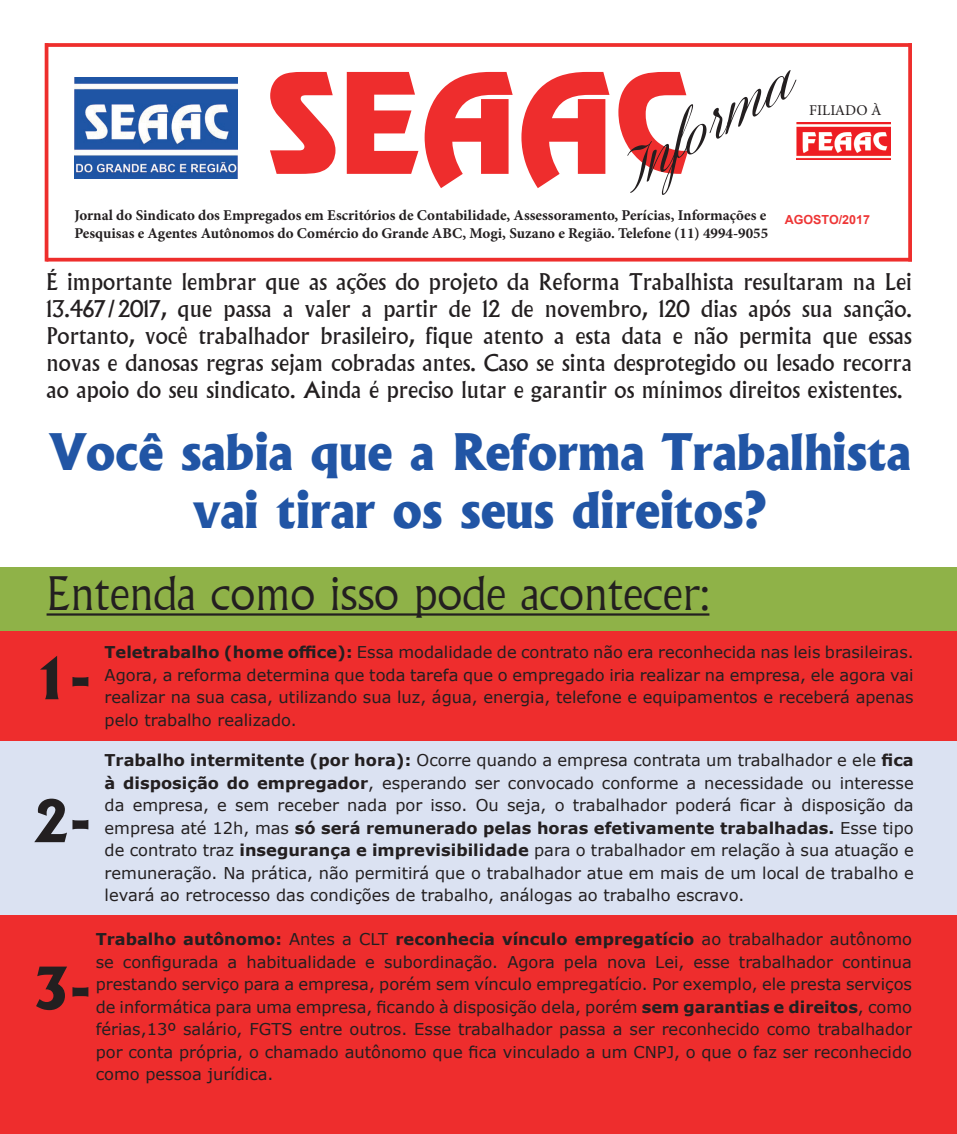
<style>
.page{position:relative;width:957px;height:1134px;background:#fff}
.page>*{position:absolute;margin:0;border:0;box-sizing:border-box;transform-origin:0 0}
.t1{font:137.5px "Revue BT";color:#ee2d2d}
.t2{font:800 56.25px "Albertus";color:#231f20}
.t3{font:800 48.12px/57.8px "Albertus";color:#2155a5;text-align:center}
.t4{font:300 45px "Albertus";color:#231f20}
.t5{font:41.25px "Coneria Script Slanted Demo";color:#231f20}
.t6{font:22.5px/27px "Albertus";color:#231f20;text-align:justify}
.t7{font:16.25px/22.5px "Verdana";color:#231f20;text-align:justify}
.t8{font:700 15px/18px "Minion Pro";color:#231f20}
.t9{font:15px "Minion Pro";color:#231f20}
.t10{font:700 12.5px "Arial";color:#ee3636}
.s1{font-weight:700}
</style>
<div class="page">
<div style="left:0;top:567px;width:957px;height:65px;background:#8fb248"></div>
<div style="left:0;top:632px;width:957px;height:109px;background:#ee2d2d"></div>
<img style="left:74px;top:77px;width:163px;height:102px">
<svg style="left:48px;top:43px;width:860px;height:4px;background:#ee3a38"></svg>
<svg style="left:48px;top:258px;width:860px;height:4px;background:#ef4543"></svg>
<hr style="left:45px;top:43px;width:3px;height:219px;background:#ee2e2c">
<svg style="left:908px;top:43px;width:4px;height:219px"></svg>
<img style="left:796px;top:122px;width:94px;height:38px">
<hr style="left:47px;top:613px;width:662px;height:3px;background:#231f20">
<div style="left:0;top:741px;width:957px;height:175px;background:#dbe2f2"></div>
<div style="left:0;top:915px;width:957px;height:219px;background:#ee2d2d"></div>
<h3 class="t5" style="left:608px;top:160px;width:197px;rotate:-31deg">Informa</h3>
<h1 class="t1" style="left:265px;top:41px;width:427px">SEAAC</h1>
<p class="t9" style="left:809px;top:100px;width:74px">FILIADO À</p>
<p class="t8" style="left:74px;top:206px;width:695px">Jornal do Sindicato dos Empregados em Escritórios de Contabilidade, Assessoramento, Perícias, Informações e<br>Pesquisas e Agentes Autônomos do Comércio do Grande ABC, Mogi, Suzano e Região. Telefone (11) 4994-9055</p>
<p class="t10" style="left:785px;top:211px;width:87px">AGOSTO/2017</p>
<p class="t6" style="left:47px;top:268px;width:867px">É importante lembrar que as ações do projeto da Reforma Trabalhista resultaram na Lei 13.467/2017, que passa a valer a partir de 12 de novembro, 120 dias após sua sanção.<br>Portanto, você trabalhador brasileiro, fique atento a esta data e não permita que essas novas e danosas regras sejam cobradas antes. Caso se sinta desprotegido ou lesado recorra ao apoio do seu sindicato. Ainda é preciso lutar e garantir os mínimos direitos existentes.</p>
<h3 class="t3" style="left:50px;top:423px;width:862px">Você sabia que a Reforma Trabalhista vai tirar os seus direitos?</h3>
<h3 class="t4" style="left:47px;top:568px;width:664px">Entenda como isso pode acontecer:</h3>
<p class="t7" style="left:105px;top:641px;width:810px"><span class="s1">Teletrabalho (home office):</span> Essa modalidade de contrato não era reconhecida nas leis brasileiras.<br>Agora, a reforma determina que toda tarefa que o empregado iria realizar na empresa, ele agora vai realizar na sua casa, utilizando sua luz, água, energia, telefone e equipamentos e receberá apenas pelo trabalho realizado.</p>
<h2 class="t2" style="left:33px;top:641px;width:60px">1-</h2>
<h2 class="t2" style="left:33px;top:784px;width:60px">2-</h2>
<p class="t7" style="left:105px;top:749px;width:810px"><span class="s1">Trabalho intermitente (por hora):</span> Ocorre quando a empresa contrata um trabalhador e ele <span class="s1">fica à disposição do empregador</span>, esperando ser convocado conforme a necessidade ou interesse da empresa, e sem receber nada por isso. Ou seja, o trabalhador poderá ficar à disposição da empresa até 12h, mas <span class="s1">só será remunerado pelas horas efetivamente trabalhadas.</span> Esse tipo de contrato traz <span class="s1">insegurança e imprevisibilidade</span> para o trabalhador em relação à sua atuação e remuneração. Na prática, não permitirá que o trabalhador atue em mais de um local de trabalho e levará ao retrocesso das condições de trabalho, análogas ao trabalho escravo.</p>
<p class="t7" style="left:96px;top:928px;width:818px"><span class="s1">Trabalho autônomo:</span> Antes a CLT <span class="s1">reconhecia vínculo empregatício</span> ao trabalhador autônomo se configurada a habitualidade e subordinação. Agora pela nova Lei, esse trabalhador continua prestando serviço para a empresa, porém sem vínculo empregatício. Por exemplo, ele presta serviços de informática para uma empresa, ficando à disposição dela, porém <span class="s1">sem garantias e direitos</span>, como férias,13º salário, FGTS entre outros. Esse trabalhador passa a ser reconhecido como trabalhador por conta própria, o chamado autônomo que fica vinculado a um CNPJ, o que o faz ser reconhecido como pessoa jurídica.</p>
<h2 class="t2" style="left:33px;top:951px;width:60px">3-</h2>
</div>
